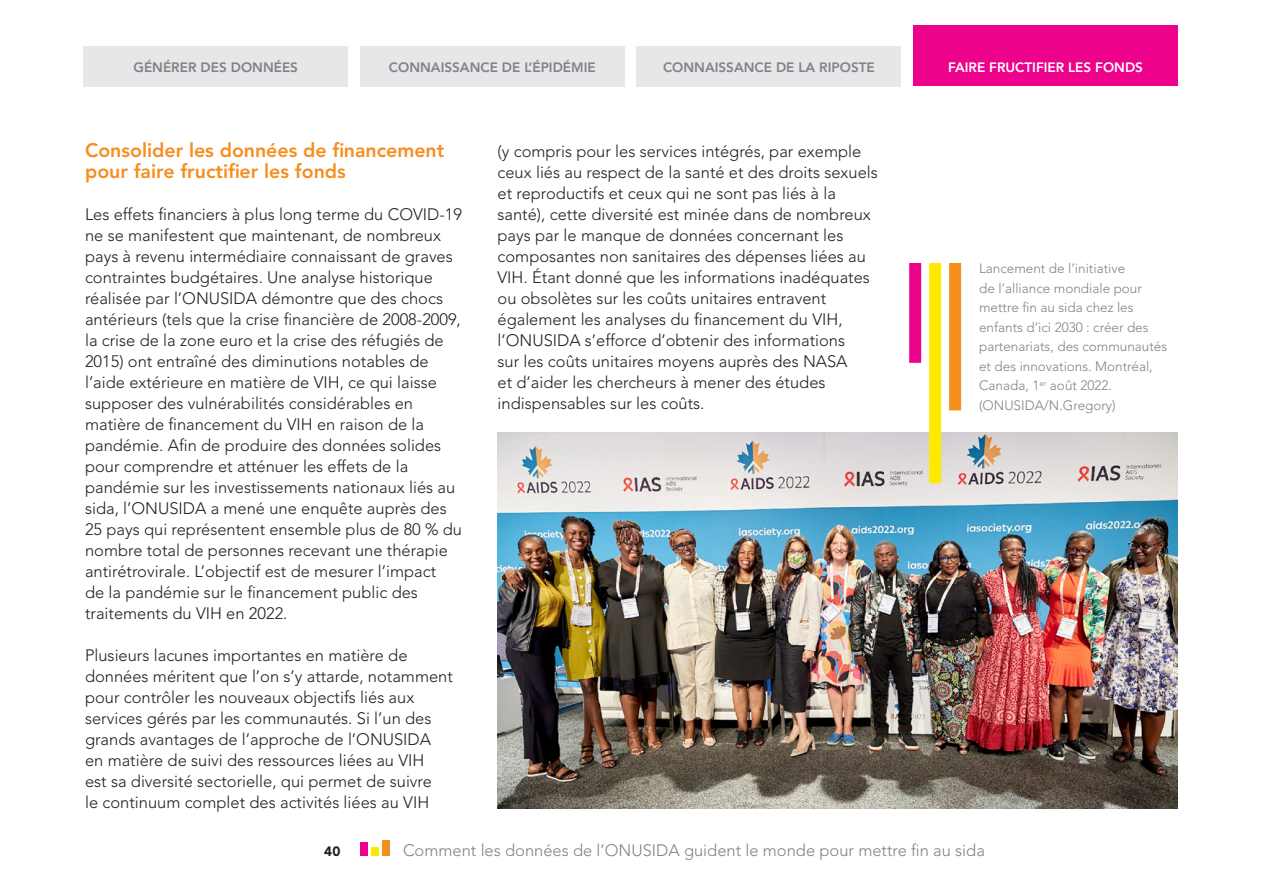
<style>
.page{position:relative;width:1263px;height:893px;background:#fff}
.page>*{position:absolute;margin:0;border:0;box-sizing:border-box;transform-origin:0 0}
.t1{font:800 19.5px/21px "Avenir LT Std";color:#f68e1e}
.t2{font:300 16.5px/21px "Avenir LT Std";color:#231f20}
.t3{font:300 16.5px "Avenir LT Std";color:#808285}
.t4{font:300 13.5px/19.5px "Avenir LT Std";color:#808285}
.t5{font:800 13.5px "Avenir LT Std";color:#808285}
.t6{font:800 13.5px "Avenir LT Std";color:#fff}
.t7{font:900 13.5px "Avenir LT Std";color:#231f20}
</style>
<div class="page">
<div style="left:636px;top:46px;width:265px;height:40px;background:#e6e7e9"></div>
<div style="left:360px;top:46px;width:265px;height:40px;background:#e6e7e9"></div>
<div style="left:913px;top:26px;width:265px;height:60px;background:#ed028c"></div>
<div style="left:382px;top:840px;width:8px;height:16px;background:#f68e1e"></div>
<div style="left:371px;top:847px;width:8px;height:9px;background:#ffe901"></div>
<div style="left:360px;top:843px;width:8px;height:13px;background:#ed028c"></div>
<div style="left:83px;top:46px;width:265px;height:40px;background:#e6e7e9"></div>
<img style="left:497px;top:432px;width:681px;height:376px">
<div style="left:929px;top:263px;width:12px;height:220px;background:#ffe901"></div>
<div style="left:949px;top:263px;width:12px;height:147px;background:#f68e1e"></div>
<div style="left:909px;top:263px;width:12px;height:100px;background:#ed028c"></div>
<p class="t5" style="left:134px;top:60px;width:166px">GÉNÉRER DES DONNÉES</p>
<p class="t5" style="left:389px;top:60px;width:208px">CONNAISSANCE DE L’ÉPIDÉMIE</p>
<p class="t5" style="left:663px;top:60px;width:213px">CONNAISSANCE DE LA RIPOSTE</p>
<p class="t6" style="left:948px;top:60px;width:196px">FAIRE FRUCTIFIER LES FONDS</p>
<p class="t1" style="left:85px;top:140px;width:361px">Consolider les données de financement pour faire fructifier les fonds</p>
<p class="t2" style="left:85px;top:204px;width:379px">Les effets financiers à plus long terme du COVID-19 ne se manifestent que maintenant, de nombreux pays à revenu intermédiaire connaissant de graves contraintes budgétaires. Une analyse historique réalisée par l’ONUSIDA démontre que des chocs antérieurs (tels que la crise financière de 2008-2009, la crise de la zone euro et la crise des réfugiés de 2015) ont entraîné des diminutions notables de l’aide extérieure en matière de VIH, ce qui laisse supposer des vulnérabilités considérables en matière de financement du VIH en raison de la pandémie. Afin de produire des données solides pour comprendre et atténuer les effets de la pandémie sur les investissements nationaux liés au sida, l’ONUSIDA a mené une enquête auprès des 25 pays qui représentent ensemble plus de 80 % du nombre total de personnes recevant une thérapie antirétrovirale. L’objectif est de mesurer l’impact<br>de la pandémie sur le financement public des traitements du VIH en 2022.</p>
<p class="t2" style="left:85px;top:645px;width:369px">Plusieurs lacunes importantes en matière de données méritent que l’on s’y attarde, notamment pour contrôler les nouveaux objectifs liés aux services gérés par les communautés. Si l’un des grands avantages de l’approche de l’ONUSIDA en matière de suivi des ressources liées au VIH<br>est sa diversité sectorielle, qui permet de suivre<br>le continuum complet des activités liées au VIH</p>
<p class="t2" style="left:497px;top:141px;width:382px">(y compris pour les services intégrés, par exemple ceux liés au respect de la santé et des droits sexuels et reproductifs et ceux qui ne sont pas liés à la santé), cette diversité est minée dans de nombreux pays par le manque de données concernant les composantes non sanitaires des dépenses liées au VIH. Étant donné que les informations inadéquates ou obsolètes sur les coûts unitaires entravent également les analyses du financement du VIH, l’ONUSIDA s’efforce d’obtenir des informations<br>sur les coûts unitaires moyens auprès des NASA<br>et d’aider les chercheurs à mener des études indispensables sur les coûts.</p>
<p class="t4" style="left:979px;top:259px;width:190px">Lancement de l’initiative<br>de l’alliance mondiale pour mettre fin au sida chez les enfants d’ici 2030 : créer des partenariats, des communautés et des innovations. Montréal,<br>Canada, 1<sup>er</sup> août 2022. (ONUSIDA/N.Gregory)</p>
<p class="t7" style="left:324px;top:843px;width:18px">40</p>
<p class="t3" style="left:403px;top:841px;width:583px">Comment les données de l’ONUSIDA guident le monde pour mettre fin au sida</p>
</div>
